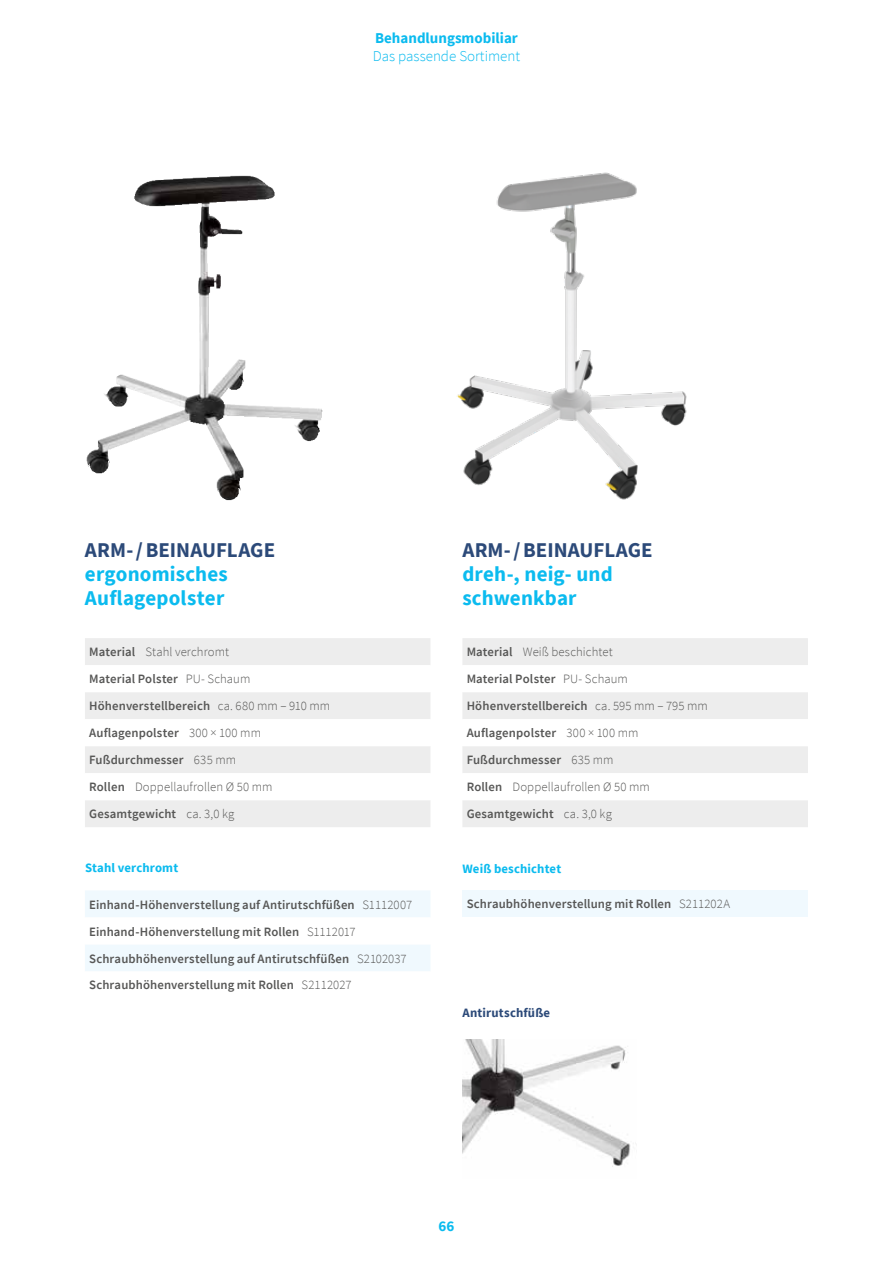
<style>
.page{position:relative;width:893px;height:1263px;background:#fff}
.page>*{position:absolute;margin:0;border:0;box-sizing:border-box;transform-origin:0 0}
.t1{font:700 21px/24px "Source Sans Pro";letter-spacing:.01em;color:#0bbbef}
.t2{font:700 21px "Source Sans Pro";color:#2c4a79}
.t3{font:700 15px "Source Sans Pro";color:#0bbbef}
.t4{font:300 15px "Source Sans Pro";color:#0bbbef}
.t5{font:600 12.75px/27px "Source Sans Pro";letter-spacing:.01em;color:#575756}
.t6{font:700 12.75px "Source Sans Pro";letter-spacing:.01em;color:#0bbbef}
.t7{font:700 12.75px "Source Sans Pro";letter-spacing:.015em;color:#2c4a79}
.s1{font-weight:300}
</style>
<div class="page">
<svg style="left:85px;top:891px;width:345px;height:80px"></svg>
<div style="left:462px;top:890px;width:346px;height:27px;background:#f0f9fe"></div>
<div style="left:85px;top:638px;width:345px;height:189px;background:#ededed"></div>
<svg style="left:85px;top:665px;width:345px;height:135px"></svg>
<div style="left:462px;top:638px;width:346px;height:189px;background:#ededed"></div>
<svg style="left:462px;top:665px;width:346px;height:135px"></svg>
<img style="left:104px;top:176px;width:126px;height:244px">
<img style="left:462px;top:1039px;width:169px;height:128px">
<img style="left:457px;top:172px;width:230px;height:328px">
<p class="t3" style="left:375px;top:28px;width:144px">Behandlungsmobiliar</p>
<p class="t4" style="left:373px;top:47px;width:149px">Das passende Sortiment</p>
<h1 class="t2" style="left:85px;top:536px;width:192px">ARM-/BEINAUFLAGE</h1>
<h1 class="t1" style="left:85px;top:562px;width:144px">ergonomisches<br>Auflagepolster</h1>
<h1 class="t2" style="left:462px;top:536px;width:192px">ARM-/BEINAUFLAGE</h1>
<h1 class="t1" style="left:462px;top:562px;width:152px">dreh-, neig- und schwenkbar</h1>
<p class="t5" style="left:89px;top:638px;width:242px">Material <span class="s1">Stahl verchromt<br></span>Material Polster <span class="s1">PU- Schaum<br></span>Höhenverstellbereich <span class="s1">ca. 680 mm – 910 mm<br></span>Auflagenpolster <span class="s1">300 × 100 mm<br></span>Fußdurchmesser <span class="s1">635 mm<br></span>Rollen <span class="s1">Doppellaufrollen Ø 50 mm<br></span>Gesamtgewicht <span class="s1">ca. 3,0 kg</span></p>
<p class="t5" style="left:467px;top:638px;width:243px">Material <span class="s1">Weiß beschichtet<br></span>Material Polster <span class="s1">PU- Schaum<br></span>Höhenverstellbereich <span class="s1">ca. 595 mm – 795 mm<br></span>Auflagenpolster <span class="s1">300 × 100 mm<br></span>Fußdurchmesser <span class="s1">635 mm<br></span>Rollen <span class="s1">Doppellaufrollen Ø 50 mm<br></span>Gesamtgewicht <span class="s1">ca. 3,0 kg</span></p>
<p class="t6" style="left:85px;top:859px;width:95px">Stahl verchromt</p>
<p class="t6" style="left:462px;top:860px;width:100px">Weiß beschichtet</p>
<p class="t5" style="left:89px;top:891px;width:324px">Einhand-Höhenverstellung auf Antirutschfüßen <span class="s1">S1112007<br></span>Einhand-Höhenverstellung mit Rollen <span class="s1">S1112017<br></span>Schraubhöhenverstellung auf Antirutschfüßen <span class="s1">S2102037<br></span>Schraubhöhenverstellung mit Rollen <span class="s1">S2112027</span></p>
<p class="t5" style="left:467px;top:891px;width:265px">Schraubhöhenverstellung mit Rollen <span class="s1">S211202A</span></p>
<p class="t7" style="left:462px;top:1004px;width:89px">Antirutschfüße</p>
<p class="t3" style="left:439px;top:1216px;width:17px">66</p>
</div>
